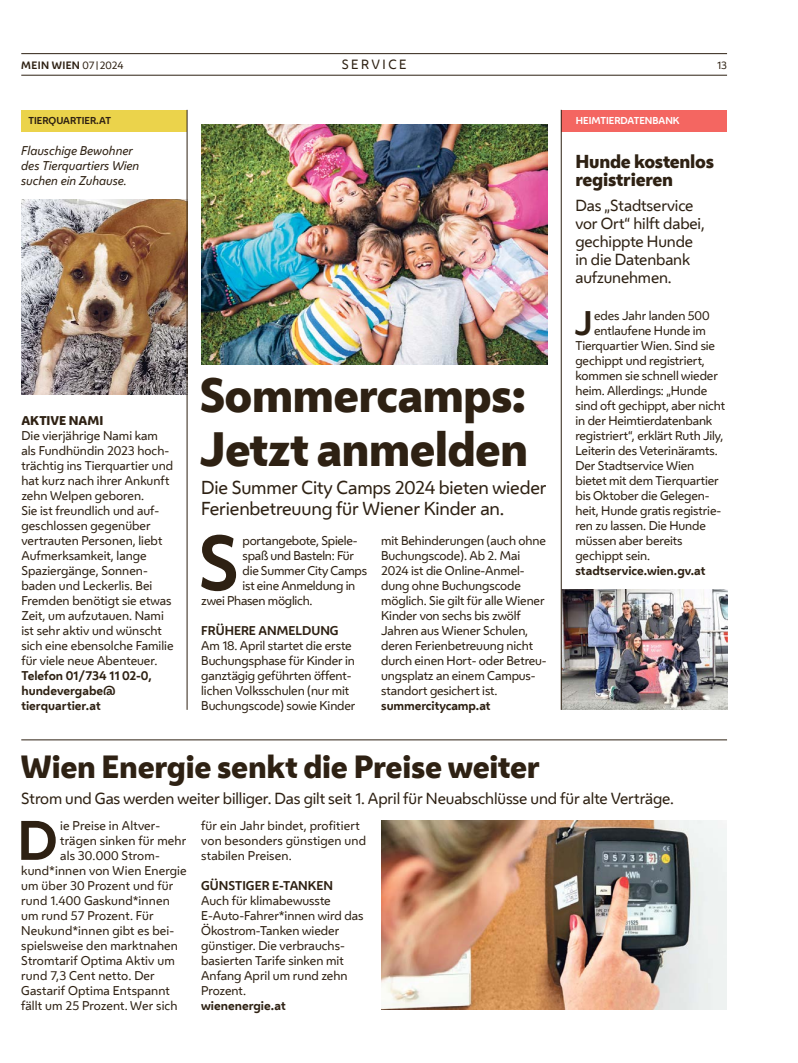
<style>
.page{position:relative;width:798px;height:1063px;background:#fff}
.page>*{position:absolute;margin:0;border:0;box-sizing:border-box;transform-origin:0 0}
.FT_FT_Initial4{font:700 71.88px "Wiener Melange";color:#2e2113}
.FT_FT_Initial3{font:700 51.88px "Wiener Melange";color:#2e2113}
.HL_Header_36pt{font:800 45px/54px "Wiener Melange";letter-spacing:-.02em;color:#2e2113}
.FT_FT_Initial3-2{font:700 31.88px "Wiener Melange";color:#2e2113}
.HL_Header_24pt{font:800 30px "Wiener Melange";letter-spacing:-.01em;color:#2e2113}
.HL_Header_32pt{font:17.5px/21px "Wiener Melange";letter-spacing:-.01em;color:#2e2113}
.HL_Header_14pt{font:800 17.5px/17.5px "Wiener Melange";letter-spacing:-.015em;color:#2e2113}
.HL_VS_12pt{font:15px/18px "Wiener Melange";letter-spacing:-.01em;color:#2e2113}
.t1{font:12.5px "Wiener Melange";color:#2e2113}
.FT_FT{font:11.88px/15px "Wiener Melange";letter-spacing:-.01em;color:#2e2113}
.FT_FT_Initial3-3{font:11.88px "Wiener Melange";letter-spacing:-.01em;color:#2e2113}
.FT_FT_Initial3-4{font:11.88px/15px "Wiener Melange";letter-spacing:.01em;color:#2e2113}
.FT_FT_Initial4-2{font:11.88px "Wiener Melange";letter-spacing:-.02em;color:#2e2113}
.Spalte_Infobox_Spalte_Info{font:700 11.88px/15px "Wiener Melange";color:#2e2113}
.FT_FT-2{font:italic 11.88px/15px "Wiener Melange";color:#2e2113}
.FT_Zwischentitel{font:700 11.88px "Wiener Melange";color:#2e2113}
.FT_FT-3{font:700 11.88px "Wiener Melange";color:#2e2113}
.FT_FT_Info_bold{font:700 11.88px "Wiener Melange";color:#2e2113}
.Spalte_Infobox_Spalte_Header{font:800 11.88px "Wiener Melange";color:#2e2113}
.t2{font:700 10px "Wiener Melange";letter-spacing:.035em;color:#2e2113}
.t3{font:10px "Wiener Melange";color:#2e2113}
.Spalte_Infobox_Spalte_Markerl{font:700 9.38px "Wiener Melange";color:#fff}
.Spalte_Infobox_Spalte_Markerl-2{font:700 9.38px "Wiener Melange";color:#2e2113}
.s1{font-weight:400}
.s2{font-weight:400;font-size:7.5px}
</style>
<div class="page">
<hr style="left:21px;top:75px;width:705px;height:1px;background:#2e2113">
<hr style="left:21px;top:53px;width:705px;height:1px;background:#2e2113">
<div style="left:21px;top:110px;width:166px;height:22px;background:#ebd34b"></div>
<img style="left:21px;top:200px;width:166px;height:195px">
<hr style="left:187px;top:110px;width:1px;height:600px;background:#2e2113">
<img style="left:201px;top:125px;width:346px;height:240px">
<img style="left:561px;top:590px;width:165px;height:120px">
<div style="left:561px;top:110px;width:166px;height:22px;background:#f46661"></div>
<hr style="left:560px;top:110px;width:1px;height:600px;background:#2e2113">
<img style="left:381px;top:821px;width:345px;height:189px">
<hr style="left:21px;top:740px;width:705px;height:1px;background:#2e2113">
<p class="t2" style="left:21px;top:57px;width:104px">MEIN WIEN <span class="s1">07</span><span class="s2">|</span><span class="s1">2024</span></p>
<p class="t1" style="left:342px;top:55px;width:66px">Serv ic e</p>
<p class="t3" style="left:716px;top:58px;width:12px">13</p>
<p class="Spalte_Infobox_Spalte_Markerl-2" style="left:28px;top:113px;width:84px">TIERQUARTIER.AT</p>
<p class="FT_FT-2" style="left:21px;top:143px;width:119px">Flauschige Bewohner des Tierquartiers Wien</p>
<p class="FT_FT-2" style="left:21px;top:173px;width:107px">suchen ein Zuhause.</p>
<h1 class="Spalte_Infobox_Spalte_Header" style="left:21px;top:412px;width:83px">AKTIVE NAMI</h1>
<p class="FT_FT" style="left:21px;top:427px;width:154px">Die vierjährige Nami kam als Fundhündin 2023 hoch&shy;trächtig ins Tierquartier und hat kurz nach ihrer Ankunft zehn Welpen geboren.<br>Sie ist freundlich und auf&shy;geschlossen gegenüber vertrauten Personen, liebt<br>Aufmerksamkeit, lange<br>Spaziergänge, Sonnen&shy;baden und Leckerlis. Bei<br>Fremden benötigt sie etwas<br>Zeit, um aufzutauen. Nami ist sehr aktiv und wünscht sich eine ebensolche Familie für viele neue Abenteuer.</p>
<p class="Spalte_Infobox_Spalte_Info" style="left:21px;top:667px;width:132px">Telefon 01/734 11 02-0, hundevergabe@ tierquartier.at</p>
<h1 class="HL_Header_36pt" style="left:199px;top:368px;width:330px">Sommercamps:<br>Jetzt anmelden</h1>
<h1 class="HL_Header_32pt" style="left:201px;top:476px;width:347px">Die Summer City Camps 2024 bieten wieder<br>Ferienbetreuung für Wiener Kinder an.</h1>
<p class="FT_FT_Initial4" style="left:198px;top:503px;width:42px">S</p>
<p class="FT_FT_Initial4-2" style="left:242px;top:531px;width:116px">portangebote, Spiele-</p>
<p class="FT_FT" style="left:381px;top:532px;width:166px">mit Behinderungen (auch ohne<br>Buchungscode). Ab 2. Mai<br>2024 ist die Online-Anmel&shy;dung ohne Buchungscode möglich. Sie gilt für alle Wiener<br>Kinder von sechs bis zwölf<br>Jahren aus Wiener Schulen, deren Ferienbetreuung nicht durch einen Hort- oder Betreu&shy;ungsplatz an einem Campus&shy;standort gesichert ist.</p>
<p class="Spalte_Infobox_Spalte_Info" style="left:381px;top:697px;width:111px">summercitycamp.at</p>
<p class="FT_FT_Initial4-2" style="left:242px;top:546px;width:113px">spaß und Basteln: Für</p>
<p class="FT_FT_Initial4-2" style="left:242px;top:561px;width:126px">die Summer City Camps</p>
<p class="FT_FT_Initial4-2" style="left:242px;top:576px;width:114px">ist eine Anmeldung in</p>
<p class="FT_FT_Initial4-2" style="left:201px;top:591px;width:113px">zwei Phasen möglich.</p>
<p class="FT_Zwischentitel" style="left:201px;top:620px;width:139px">FRÜHERE ANMELDUNG</p>
<p class="FT_FT" style="left:201px;top:637px;width:156px">Am 18. April startet die erste<br>Buchungsphase für Kinder in ganztägig geführten öffent&shy;lichen Volksschulen (nur mit<br>Buchungscode) sowie Kinder</p>
<p class="Spalte_Infobox_Spalte_Markerl" style="left:575px;top:113px;width:105px">HEIMTIERDATENBANK</p>
<h1 class="HL_Header_14pt" style="left:575px;top:153px;width:140px">Hunde kostenlos registrieren</h1>
<p class="HL_VS_12pt" style="left:575px;top:196px;width:131px">Das „Stadtservice vor Ort“ hilft dabei, gechippte Hunde in die Datenbank aufzunehmen.</p>
<p class="FT_FT_Initial3-2" style="left:574px;top:296px;width:20px">J</p>
<p class="FT_FT_Initial3-3" style="left:594px;top:306px;width:117px">edes Jahr landen 500</p>
<p class="FT_FT_Initial3-3" style="left:594px;top:321px;width:113px">entlaufene Hunde im</p>
<p class="FT_FT_Initial3-3" style="left:575px;top:336px;width:141px">Tierquartier Wien. Sind sie</p>
<p class="FT_FT_Initial3-3" style="left:575px;top:351px;width:131px">gechippt und registriert,</p>
<p class="FT_FT_Initial3-3" style="left:575px;top:366px;width:144px">kommen sie schnell wieder</p>
<p class="FT_FT_Initial3-3" style="left:575px;top:381px;width:133px">heim. Allerdings: „Hunde</p>
<p class="FT_FT_Initial3-3" style="left:575px;top:396px;width:151px">sind oft gechippt, aber nicht</p>
<p class="FT_FT_Initial3-3" style="left:575px;top:411px;width:138px">in der Heimtierdatenbank</p>
<p class="FT_FT_Initial3-3" style="left:575px;top:426px;width:149px">registriert“, erklärt Ruth Jily,</p>
<p class="FT_FT_Initial3-3" style="left:575px;top:441px;width:144px">Leiterin des Veterinäramts.</p>
<p class="FT_FT_Initial3-3" style="left:575px;top:456px;width:120px">Der Stadtservice Wien</p>
<p class="FT_FT_Initial3-3" style="left:575px;top:471px;width:145px">bietet mit dem Tierquartier</p>
<p class="FT_FT_Initial3-3" style="left:575px;top:486px;width:135px">bis Oktober die Gelegen-</p>
<p class="FT_FT_Initial3-3" style="left:575px;top:501px;width:147px">heit, Hunde gratis registrie-</p>
<p class="FT_FT_Initial3-3" style="left:575px;top:516px;width:132px">ren zu lassen. Die Hunde</p>
<p class="FT_FT_Initial3-3" style="left:575px;top:531px;width:108px">müssen aber bereits</p>
<p class="FT_FT_Initial3-3" style="left:575px;top:546px;width:76px">gechippt sein.</p>
<p class="FT_FT-3" style="left:575px;top:560px;width:132px">stadtservice.wien.gv.at</p>
<h1 class="HL_Header_24pt" style="left:21px;top:746px;width:520px">Wien Energie senkt die Preise weiter</h1>
<p class="FT_FT_Initial3" style="left:17px;top:797px;width:42px">D</p>
<p class="FT_FT_Initial3-4" style="left:60px;top:817px;width:102px">ie Preise in Altver-</p>
<p class="HL_VS_12pt" style="left:21px;top:789px;width:654px">Strom und Gas werden weiter billiger. Das gilt seit 1. April für Neuabschlüsse und für alte Verträge.</p>
<p class="FT_FT_Initial3-4" style="left:201px;top:817px;width:166px">für ein Jahr bindet, profitiert von besonders günstigen und stabilen Preisen.</p>
<p class="FT_Zwischentitel" style="left:201px;top:875px;width:133px">GÜNSTIGER E-TANKEN</p>
<p class="FT_FT" style="left:201px;top:892px;width:164px">Auch für klimabewusste<br>E-Auto-Fahrer*innen wird das<br>Ökostrom-Tanken wieder günstiger. Die verbrauchs&shy;basierten Tarife sinken mit<br>Anfang April um rund zehn<br>Prozent.</p>
<p class="FT_FT_Info_bold" style="left:201px;top:995px;width:86px">wienenergie.at</p>
<p class="FT_FT_Initial3-4" style="left:60px;top:832px;width:128px">trägen sinken für mehr</p>
<p class="FT_FT_Initial3-4" style="left:60px;top:847px;width:101px">als 30.000 Strom-</p>
<p class="FT_FT_Initial3-4" style="left:21px;top:862px;width:167px">kund*innen von Wien Energie</p>
<p class="FT_FT_Initial3-4" style="left:21px;top:877px;width:154px">um über 30 Prozent und für</p>
<p class="FT_FT_Initial3-4" style="left:21px;top:892px;width:150px">rund 1.400 Gaskund*innen</p>
<p class="FT_FT_Initial3-4" style="left:21px;top:907px;width:134px">um rund 57 Prozent. Für</p>
<p class="FT_FT_Initial3-4" style="left:21px;top:922px;width:154px">Neukund*innen gibt es bei-</p>
<p class="FT_FT_Initial3-4" style="left:21px;top:937px;width:158px">spielsweise den marktnahen</p>
<p class="FT_FT_Initial3-4" style="left:21px;top:952px;width:155px">Stromtarif Optima Aktiv um</p>
<p class="FT_FT_Initial3-4" style="left:21px;top:967px;width:135px">rund 7,3 Cent netto. Der</p>
<p class="FT_FT_Initial3-4" style="left:21px;top:982px;width:150px">Gastarif Optima Entspannt</p>
<p class="FT_FT_Initial3-4" style="left:21px;top:997px;width:158px">fällt um 25 Prozent. Wer sich</p>
</div>
